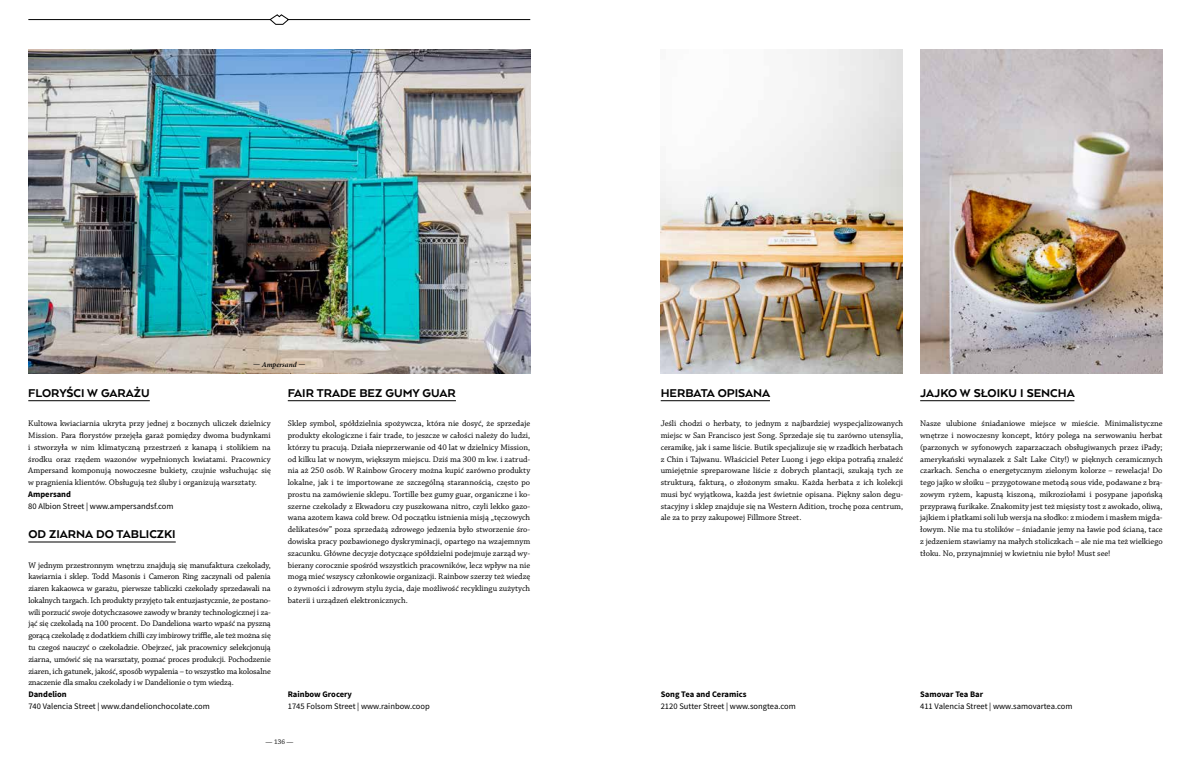
<style>
.page{position:relative;width:1191px;height:766px;background:#fff}
.page>*{position:absolute;margin:0;border:0;box-sizing:border-box;transform-origin:0 0}
.t1{font:800 13px "Arquitecta";color:#000}
.t2{font:8.5px/11.8px "Chaparral Pro";color:#000;text-align:justify}
.t3{font:8.5px "Source Sans Pro";color:#000}
.t4{font:700 8.5px "Source Sans Pro";color:#000}
.t5{font:italic 600 7.5px "Minion Pro";color:#000}
.t6{font:7px "Chaparral Pro";color:#000}
</style>
<div class="page">
<svg style="left:269px;top:14px;width:20px;height:11px"></svg>
<hr style="left:28px;top:19px;width:242px;height:1px;background:#000">
<hr style="left:288px;top:19px;width:242px;height:1px;background:#000">
<img style="left:920px;top:49px;width:242px;height:324px">
<hr style="left:920px;top:400px;width:154px;height:1px;background:#000">
<img style="left:660px;top:49px;width:243px;height:324px">
<hr style="left:660px;top:400px;width:110px;height:1px;background:#000">
<img style="left:29px;top:49px;width:501px;height:324px">
<hr style="left:28px;top:400px;width:122px;height:1px;background:#000">
<hr style="left:288px;top:400px;width:168px;height:1px;background:#000">
<hr style="left:28px;top:541px;width:148px;height:1px;background:#000">
<p class="t5" style="left:253px;top:359px;width:54px">— Ampersand —</p>
<h1 class="t1" style="left:28px;top:384px;width:123px">FLORYŚCI W GARAŻU</h1>
<p class="t2" style="left:28px;top:418px;width:244px">Kultowa kwiaciarnia ukryta przy jednej z bocznych uliczek dzielnicy Mission. Para florystów przejęła garaż pomiędzy dwoma budynkami i stworzyła w nim klimatyczną przestrzeń z kanapą i stolikiem na środku oraz rzędem wazonów wypełnionych kwiatami. Pracownicy Ampersand komponują nowoczesne bukiety, czujnie wsłuchując się w pragnienia klientów. Obsługują też śluby i organizują warsztaty.</p>
<p class="t4" style="left:28px;top:488px;width:44px">Ampersand</p>
<p class="t3" style="left:28px;top:500px;width:147px">80 Albion Street | www.ampersandsf.com</p>
<h1 class="t1" style="left:28px;top:526px;width:149px">OD ZIARNA DO TABLICZKI</h1>
<p class="t2" style="left:28px;top:559px;width:244px">W jednym przestronnym wnętrzu znajdują się manufaktura czekolady, kawiarnia i sklep. Todd Masonis i Cameron Ring zaczynali od palenia ziaren kakaowca w garażu, pierwsze tabliczki czekolady sprzedawali na lokalnych targach. Ich produkty przyjęto tak entuzjastycznie, że postano&shy;wili porzucić swoje dotychczasowe zawody w branży technologicznej i za&shy;jąć się czekoladą na 100 procent. Do Dandeliona warto wpaść na pyszną gorącą czekoladę z dodatkiem chilli czy imbirowy triffle, ale też można się tu czegoś nauczyć o czekoladzie. Obejrzeć, jak pracownicy selekcjonują ziarna, umówić się na warsztaty, poznać proces produkcji. Pochodzenie ziaren, ich gatunek, jakość, sposób wypalenia – to wszystko ma kolosalne znaczenie dla smaku czekolady i w Dandelionie o tym wiedzą.</p>
<p class="t4" style="left:28px;top:688px;width:40px">Dandelion</p>
<p class="t3" style="left:28px;top:700px;width:183px">740 Valencia Street | www.dandelionchocolate.com</p>
<h1 class="t1" style="left:288px;top:384px;width:170px">FAIR TRADE BEZ GUMY GUAR</h1>
<p class="t2" style="left:288px;top:418px;width:244px">Sklep symbol, spółdzielnia spożywcza, która nie dosyć, że sprzedaje produkty ekologiczne i fair trade, to jeszcze w całości należy do ludzi, którzy tu pracują. Działa nieprzerwanie od 40 lat w dzielnicy Mission, od kilku lat w nowym, większym miejscu. Dziś ma 300 m kw. i zatrud&shy;nia aż 250 osób. W Rainbow Grocery można kupić zarówno produkty lokalne, jak i te importowane ze szczególną starannością, często po prostu na zamówienie sklepu. Tortille bez gumy guar, organiczne i ko&shy;szerne czekolady z Ekwadoru czy puszkowana nitro, czyli lekko gazo&shy;wana azotem kawa cold brew. Od początku istnienia misją „tęczowych delikatesów” poza sprzedażą zdrowego jedzenia było stworzenie śro&shy;dowiska pracy pozbawionego dyskryminacji, opartego na wzajemnym szacunku. Główne decyzje dotyczące spółdzielni podejmuje zarząd wy&shy;bierany corocznie spośród wszystkich pracowników, lecz wpływ na nie mogą mieć wszyscy członkowie organizacji. Rainbow szerzy też wiedzę o żywności i zdrowym stylu życia, daje możliwość recyklingu zużytych baterii i urządzeń elektronicznych.</p>
<p class="t4" style="left:288px;top:688px;width:66px">Rainbow Grocery</p>
<p class="t3" style="left:288px;top:700px;width:143px">1745 Folsom Street | www.rainbow.coop</p>
<p class="t6" style="left:265px;top:737px;width:30px">— 136 —</p>
<h1 class="t1" style="left:660px;top:384px;width:111px">HERBATA OPISANA</h1>
<p class="t2" style="left:660px;top:418px;width:244px">Jeśli chodzi o herbaty, to jednym z najbardziej wyspecjalizowanych miejsc w San Francisco jest Song. Sprzedaje się tu zarówno utensylia, ceramikę, jak i same liście. Butik specjalizuje się w rzadkich herbatach z Chin i Tajwanu. Właściciel Peter Luong i jego ekipa potrafią znaleźć umiejętnie spreparowane liście z dobrych plantacji, szukają tych ze strukturą, fakturą, o złożonym smaku. Każda herbata z ich kolekcji musi być wyjątkowa, każda jest świetnie opisana. Piękny salon degu&shy;stacyjny i sklep znajduje się na Western Adition, trochę poza centrum, ale za to przy zakupowej Fillmore Street.</p>
<h1 class="t1" style="left:920px;top:384px;width:156px">JAJKO W SŁOIKU I SENCHA</h1>
<p class="t2" style="left:920px;top:418px;width:244px">Nasze ulubione śniadaniowe miejsce w mieście. Minimalistyczne wnętrze i nowoczesny koncept, który polega na serwowaniu herbat (parzonych w syfonowych zaparzaczach obsługiwanych przez iPady; amerykański wynalazek z Salt Lake City!) w pięknych ceramicznych czarkach. Sencha o energetycznym zielonym kolorze – rewelacja! Do tego jajko w słoiku – przygotowane metodą sous vide, podawane z brą&shy;zowym ryżem, kapustą kiszoną, mikroziołami i posypane japońską przyprawą furikake. Znakomity jest też mięsisty tost z awokado, oliwą, jajkiem i płatkami soli lub wersja na słodko: z miodem i masłem migda&shy;łowym. Nie ma tu stolików – śniadanie jemy na ławie pod ścianą, tace z jedzeniem stawiamy na małych stoliczkach – ale nie ma też wielkiego tłoku. No, przynajmniej w kwietniu nie było! Must see!</p>
<p class="t4" style="left:660px;top:688px;width:87px">Song Tea and Ceramics</p>
<p class="t3" style="left:660px;top:700px;width:136px">2120 Sutter Street | www.songtea.com</p>
<p class="t4" style="left:920px;top:688px;width:64px">Samovar Tea Bar</p>
<p class="t3" style="left:920px;top:700px;width:154px">411 Valencia Street | www.samovartea.com</p>
</div>
